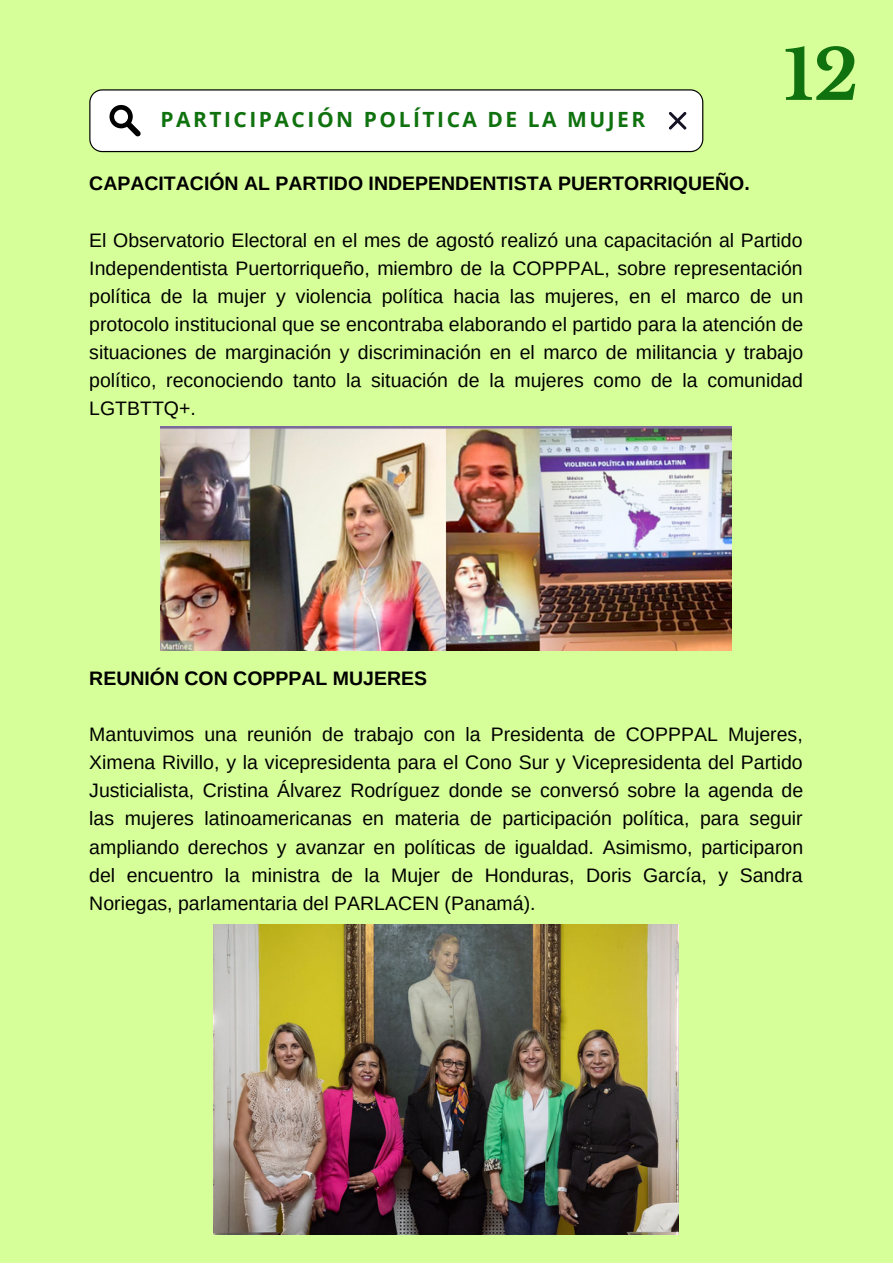
<style>
.page{position:relative;width:893px;height:1264px;background:#fff}
.page>*{position:absolute;margin:0;border:0;box-sizing:border-box;transform-origin:0 0}
.t1{font:700 69px "Libre Baskerville";color:#10720e}
.t2{font:700 21px "Open Sans";letter-spacing:.12em;color:#10720e}
.t3{font:19.5px/28px "Arimo";color:#000;text-align:justify}
.t4{font:700 19.5px "Arimo";color:#000}
</style>
<div class="page">
<div style="left:0;top:0;width:892px;height:1262px;background:#d7ff99"></div>
<img style="left:160px;top:427px;width:571px;height:223px">
<img style="left:214px;top:924px;width:464px;height:310px">
<svg style="left:89px;top:89px;width:614px;height:63px;background:#f1f2f1"></svg>
<p class="t2" style="left:160px;top:105px;width:486px">PARTICIPACIÓN POLÍTICA DE LA MUJER</p>
<h1 class="t1" style="left:783px;top:33px;width:76px">12</h1>
<p class="t4" style="left:89px;top:173px;width:662px">CAPACITACIÓN AL PARTIDO INDEPENDENTISTA PUERTORRIQUEÑO.</p>
<p class="t3" style="left:89px;top:226px;width:715px">El Observatorio Electoral en el mes de agostó realizó una capacitación al Partido Independentista Puertorriqueño, miembro de la COPPPAL, sobre representación política de la mujer y violencia política hacia las mujeres, en el marco de un protocolo institucional que se encontraba elaborando el partido para la atención de situaciones de marginación y discriminación en el marco de militancia y trabajo político, reconociendo tanto la situación de la mujeres como de la comunidad LGTBTTQ+.</p>
<p class="t4" style="left:89px;top:667px;width:339px">REUNIÓN CON COPPPAL MUJERES</p>
<p class="t3" style="left:89px;top:720px;width:715px">Mantuvimos una reunión de trabajo con la Presidenta de COPPPAL Mujeres, Ximena Rivillo, y la vicepresidenta para el Cono Sur y Vicepresidenta del Partido Justicialista, Cristina Álvarez Rodríguez donde se conversó sobre la agenda de las mujeres latinoamericanas en materia de participación política, para seguir ampliando derechos y avanzar en políticas de igualdad. Asimismo, participaron del encuentro la ministra de la Mujer de Honduras, Doris García, y Sandra Noriegas, parlamentaria del PARLACEN (Panamá).</p>
</div>
